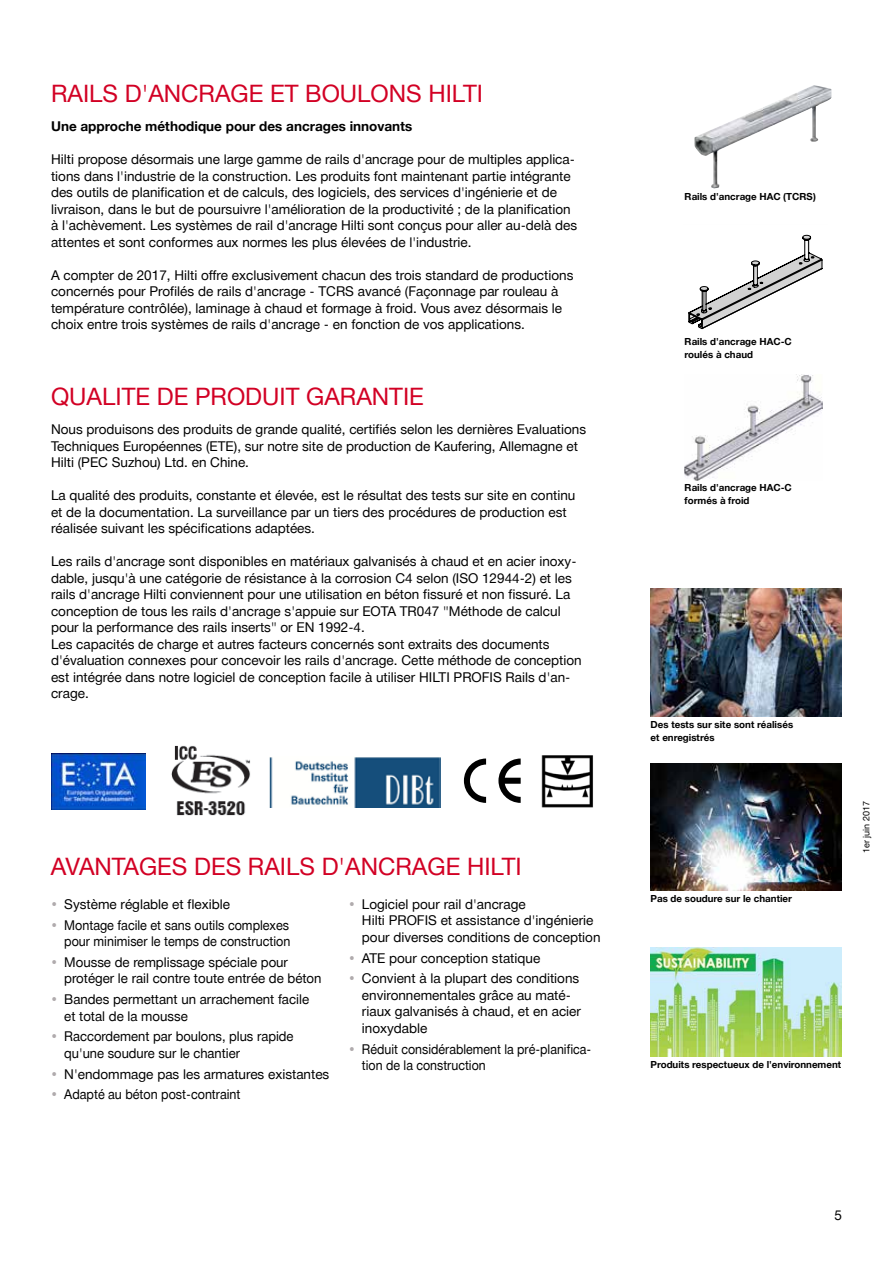
<style>
.page{position:relative;width:893px;height:1263px;background:#fff}
.page>*{position:absolute;margin:0;border:0;box-sizing:border-box;transform-origin:0 0}
.t1{font:24px "Hilti";color:#d20024}
.t2{font:13.5px/16.5px "Hilti";color:#000}
.t3{font:13.5px/16.5px "Hilti";color:#000;text-align:right;scale:.93 1}
.t4{font:13.5px/16.5px "Hilti";color:#000;scale:.96 1}
.t5{font:13.5px/16.5px "Hilti";color:#000;scale:.92 1}
.t6{font:700 13.5px "Hilti";color:#000}
.t7{font:700 9.75px/12.8px "Hilti";color:#000}
.t8{font:9px "Hilti";color:#000}
.s1{color:#b0abad}
</style>
<div class="page">
<svg style="left:689px;top:235px;width:133px;height:94px"></svg>
<img style="left:685px;top:375px;width:138px;height:105px">
<img style="left:51px;top:753px;width:94px;height:56px">
<img style="left:171px;top:745px;width:79px;height:71px">
<svg style="left:498px;top:758px;width:23px;height:45px"></svg>
<svg style="left:463px;top:758px;width:23px;height:45px"></svg>
<img style="left:541px;top:755px;width:52px;height:53px">
<img style="left:270px;top:757px;width:171px;height:50px">
<img style="left:694px;top:85px;width:137px;height:103px">
<img style="left:651px;top:589px;width:191px;height:127px">
<img style="left:651px;top:763px;width:191px;height:128px">
<img style="left:651px;top:948px;width:191px;height:109px">
<h1 class="t1" style="left:51px;top:77px;width:434px">RAILS D'ANCRAGE ET BOULONS HILTI</h1>
<p class="t6" style="left:51px;top:117px;width:363px">Une approche méthodique pour des ancrages innovants</p>
<p class="t2" style="left:51px;top:151px;width:528px">Hilti propose désormais une large gamme de rails d'ancrage pour de multiples applica&shy;tions dans l'industrie de la construction. Les produits font maintenant partie intégrante des outils de planification et de calculs, des logiciels, des services d'ingénierie et de livraison, dans le but de poursuivre l'amélioration de la productivité ; de la planification à l'achèvement. Les systèmes de rail d'ancrage Hilti sont conçus pour aller au-delà des attentes et sont conformes aux normes les plus élevées de l'industrie.</p>
<p class="t2" style="left:51px;top:267px;width:524px">A compter de 2017, Hilti offre exclusivement chacun des trois standard de productions concernés pour Profilés de rails d'ancrage - TCRS avancé (Façonnage par rouleau à température contrôlée), laminage à chaud et formage à froid. Vous avez désormais le choix entre trois systèmes de rails d'ancrage - en fonction de vos applications.</p>
<h1 class="t1" style="left:51px;top:379px;width:374px">QUALITE DE PRODUIT GARANTIE</h1>
<p class="t2" style="left:51px;top:421px;width:537px">Nous produisons des produits de grande qualité, certifiés selon les dernières Evaluations<br>Techniques Européennes (ETE), sur notre site de production de Kaufering, Allemagne et<br>Hilti (PEC Suzhou) Ltd. en Chine.</p>
<p class="t2" style="left:51px;top:487px;width:526px">La qualité des produits, constante et élevée, est le résultat des tests sur site en continu et de la documentation. La surveillance par un tiers des procédures de production est réalisée suivant les spécifications adaptées.</p>
<p class="t2" style="left:51px;top:553px;width:532px">Les rails d'ancrage sont disponibles en matériaux galvanisés à chaud et en acier inoxy&shy;dable, jusqu'à une catégorie de résistance à la corrosion C4 selon (ISO 12944-2) et les rails d'ancrage Hilti conviennent pour une utilisation en béton fissuré et non fissuré. La conception de tous les rails d'ancrage s'appuie sur EOTA TR047 "Méthode de calcul pour la performance des rails inserts" or EN 1992-4.<br>Les capacités de charge et autres facteurs concernés sont extraits des documents d'évaluation connexes pour concevoir les rails d'ancrage. Cette méthode de conception est intégrée dans notre logiciel de conception facile à utiliser HILTI PROFIS Rails d'an&shy;crage.</p>
<h1 class="t1" style="left:51px;top:849px;width:472px">AVANTAGES DES RAILS D'ANCRAGE HILTI</h1>
<p class="t2" style="left:51px;top:895px;width:181px"><span class="s1">•</span> Système réglable et flexible</p>
<p class="t3" style="left:51px;top:916px;width:259px"><span class="s1">•</span> Montage facile et sans outils complexes pour minimiser le temps de construction</p>
<p class="t2" style="left:64px;top:954px;width:259px;text-indent:-13px"><span class="s1">•</span> Mousse de remplissage spéciale pour protéger le rail contre toute entrée de béton</p>
<p class="t2" style="left:64px;top:991px;width:246px;text-indent:-13px"><span class="s1">•</span> Bandes permettant un arrachement facile et total de la mousse</p>
<p class="t4" style="left:64px;top:1028px;width:240px;text-indent:-13px"><span class="s1">•</span> Raccordement par boulons, plus rapide qu'une soudure sur le chantier</p>
<p class="t2" style="left:51px;top:1065px;width:280px"><span class="s1">•</span> N'endommage pas les armatures existantes</p>
<p class="t3" style="left:51px;top:1086px;width:205px"><span class="s1">•</span> Adapté au béton post-contraint</p>
<p class="t2" style="left:362px;top:895px;width:240px;text-indent:-13px"><span class="s1">•</span> Logiciel pour rail d'ancrage<br>Hilti PROFIS et assistance d'ingénierie pour diverses conditions de conception</p>
<p class="t2" style="left:349px;top:949px;width:193px"><span class="s1">•</span> ATE pour conception statique</p>
<p class="t2" style="left:362px;top:970px;width:221px;text-indent:-13px"><span class="s1">•</span> Convient à la plupart des conditions environnementales grâce au maté&shy;riaux galvanisés à chaud, et en acier inoxydable</p>
<p class="t5" style="left:362px;top:1040px;width:251px;text-indent:-13px"><span class="s1">•</span> Réduit considérablement la pré-planifica&shy;tion de la construction</p>
<p class="t7" style="left:685px;top:190px;width:133px">Rails d'ancrage HAC (TCRS)</p>
<p class="t7" style="left:685px;top:335px;width:109px">Rails d'ancrage HAC-C roulés à chaud</p>
<p class="t7" style="left:685px;top:481px;width:109px">Rails d'ancrage HAC-C formés à froid</p>
<p class="t7" style="left:651px;top:718px;width:144px">Des tests sur site sont réalisés et enregistrés</p>
<p class="t7" style="left:651px;top:892px;width:143px">Pas de soudure sur le chantier</p>
<p class="t8" style="left:860px;top:853px;width:53px;rotate:-90deg">1er juin 2017</p>
<p class="t7" style="left:651px;top:1058px;width:192px">Produits respectueux de l'environnement</p>
<p class="t2" style="left:834px;top:1207px;width:9px">5</p>
</div>
